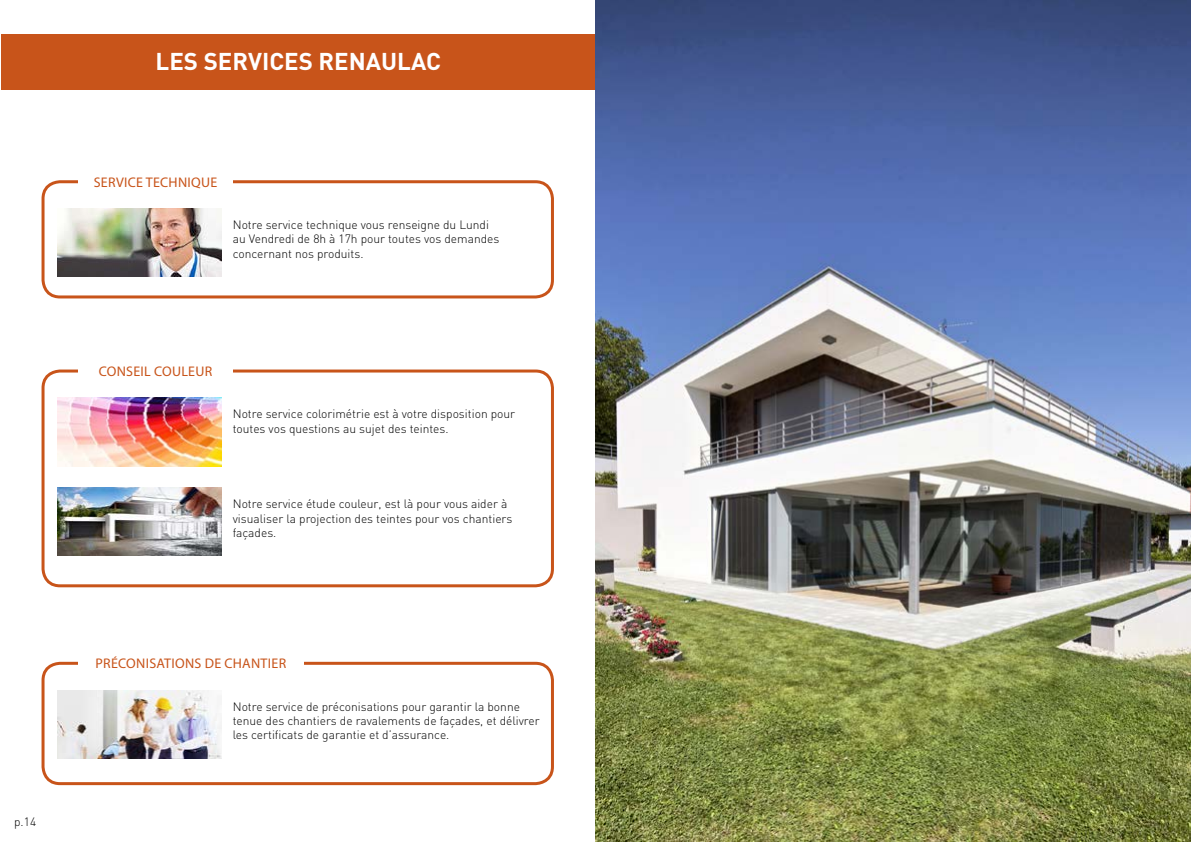
<style>
.page{position:relative;width:1191px;height:842px;background:#fff}
.page>*{position:absolute;margin:0;border:0;box-sizing:border-box;transform-origin:0 0}
.t1{font:700 24px "DIN";color:#fff}
.t2{font:14px "Myriad Pro";letter-spacing:.02em;color:#c8541a}
.t3{font:300 12px/14.4px "DIN";color:#000}
</style>
<div class="page">
<div style="left:1px;top:34px;width:595px;height:55px;background:#c8541a"></div>
<div style="left:42px;top:180px;width:512px;height:118px;border:3px solid #c8541a;border-radius:17px"></div>
<div style="left:42px;top:369px;width:512px;height:218px;border:3px solid #c8541a;border-radius:17px"></div>
<div style="left:42px;top:662px;width:512px;height:123px;border:3px solid #c8541a;border-radius:17px"></div>
<div style="left:78px;top:169px;width:155px;height:25px;background:#fff"></div>
<div style="left:78px;top:358px;width:155px;height:26px;background:#fff"></div>
<div style="left:78px;top:650px;width:225px;height:26px;background:#fff"></div>
<img style="left:58px;top:209px;width:163px;height:68px">
<img style="left:58px;top:398px;width:163px;height:68px">
<img style="left:58px;top:690px;width:163px;height:68px">
<img style="left:58px;top:488px;width:163px;height:68px">
<img style="left:595px;top:0;width:596px;height:842px">
<p class="t3" style="left:14px;top:815px;width:23px">p.14</p>
<h1 class="t1" style="left:156px;top:46px;width:195px">Les SERVICES RENAU</h1>
<h1 class="t1" style="left:397px;top:46px;width:45px">LAC</h1>
<p class="t2" style="left:94px;top:173px;width:123px">SERVICE TECHNIQUE</p>
<p class="t3" style="left:233px;top:217px;width:268px">Notre service technique vous renseigne du Lundi au Vendredi de 8h à 17h pour toutes vos demandes concernant nos produits.</p>
<p class="t2" style="left:99px;top:363px;width:114px">CONSEIL COULEUR</p>
<p class="t3" style="left:233px;top:407px;width:284px">Notre service colorimétrie est à votre disposition pour toutes vos questions au sujet des teintes.</p>
<p class="t3" style="left:233px;top:496px;width:281px">Notre service étude couleur, est là pour vous aider à visualiser la projection des teintes pour vos chantiers façades.</p>
<p class="t2" style="left:95px;top:655px;width:184px">PRÉCONISATIONS DE CHANTIER</p>
<p class="t3" style="left:233px;top:699px;width:308px">Notre service de préconisations pour garantir la bonne tenue des chantiers de ravalements de façades, et délivrer les certificats de garantie et d’assurance.</p>
</div>
